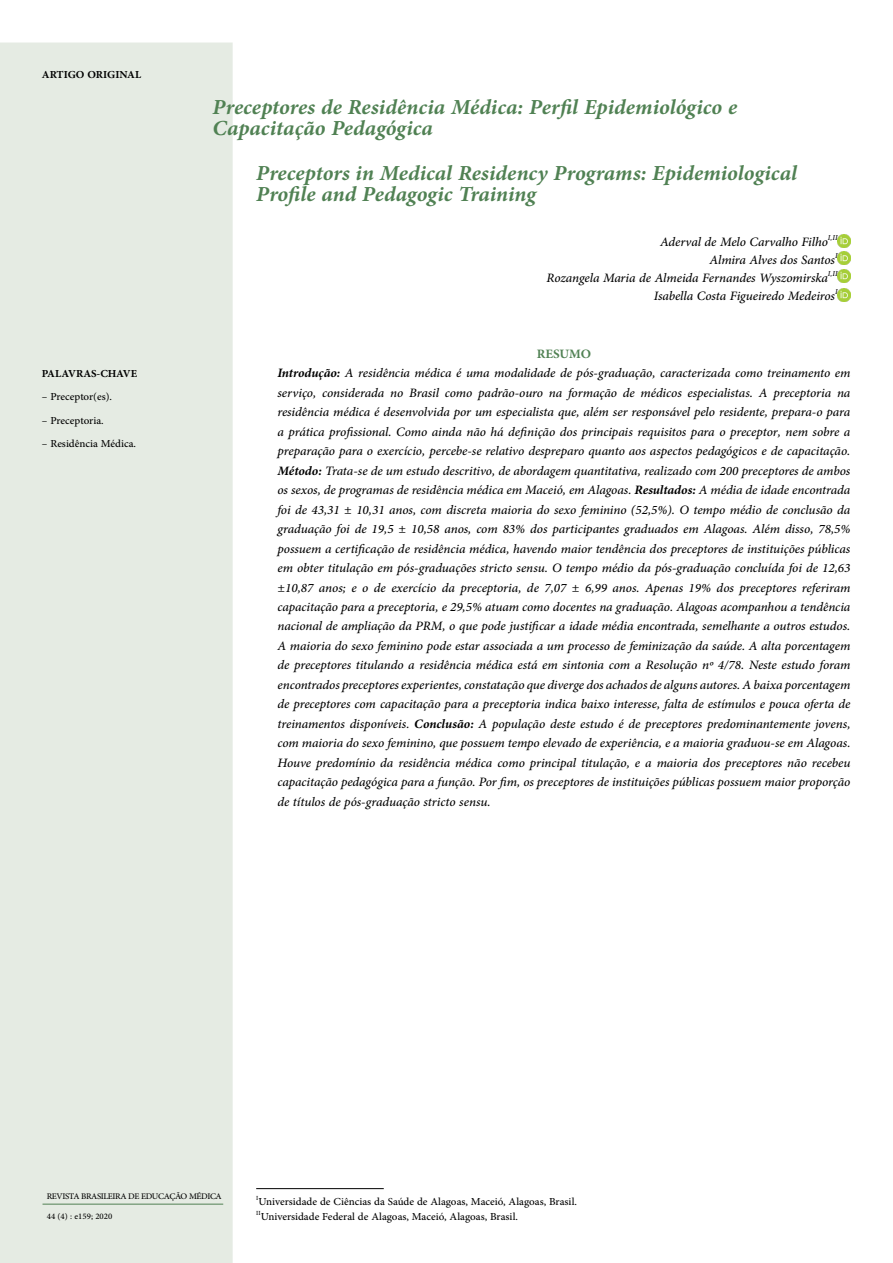
<style>
.page{position:relative;width:893px;height:1263px;background:#fff}
.page>*{position:absolute;margin:0;border:0;box-sizing:border-box;transform-origin:0 0}
.t1{font:italic 700 30px "Adobe Arabic";color:#508153}
.t2{font:italic 18px/19.5px "Adobe Arabic";letter-spacing:-.005em;color:#000;text-align:right}
.t3{font:15px/15px "Adobe Arabic";color:#000}
.t4{font:700 15px "Adobe Arabic";color:#000}
.t5{font:12px "Adobe Arabic";letter-spacing:-.03em;color:#000}
.t6{font:12px "Adobe Arabic";color:#000}
.s1{font-weight:700;font-style:normal;color:#508153}
.s2{font-weight:700}
</style>
<div class="page">
<svg style="left:838px;top:234px;width:12px;height:30px"></svg>
<svg style="left:838px;top:270px;width:12px;height:31px"></svg>
<hr style="left:256px;top:1188px;width:128px;height:1px;background:#000">
<div style="left:0;top:43px;width:233px;height:1220px;background:#e5ebe3"></div>
<hr style="left:43px;top:1204px;width:180px;height:1px;background:#508153">
<p class="t4" style="left:42px;top:64px;width:101px">ARTIGO ORIGINAL</p>
<p class="t4" style="left:42px;top:363px;width:97px">PALAVRAS-CHAVE</p>
<p class="t3" style="left:42px;top:387px;width:72px">– Preceptor(es).</p>
<p class="t3" style="left:42px;top:411px;width:63px">– Preceptoria.</p>
<p class="t3" style="left:42px;top:434px;width:96px">– Residência Médica.</p>
<h1 class="t1" style="left:213px;top:86px;width:526px">Preceptores de Residência Médica: Perfil Epidemiológico e</h1>
<h1 class="t1" style="left:213px;top:107px;width:222px">Capacitação Pedagógica</h1>
<h1 class="t1" style="left:256px;top:152px;width:542px">Preceptors in Medical Residency Programs: Epidemiological</h1>
<h1 class="t1" style="left:256px;top:173px;width:281px">Profile and Pedagogic Training</h1>
<p class="t2" style="left:546px;top:231px;width:293px;line-height:18px">Aderval de Melo Carvalho Filho<sup>I,II<br></sup>Almira Alves dos Santos<sup>I<br></sup>Rozangela Maria de Almeida Fernandes Wyszomirska<sup>I,II </sup>Isabella Costa Figueiredo Medeiros<sup>I</sup></p>
<p class="t2" style="left:277px;top:342px;width:574px;text-align:left;text-indent:259px"><span class="s1">RESUMO<br></span><span class="s2">Introdução:</span> A residência médica é uma modalidade de pós-graduação, caracterizada como treinamento em serviço, considerada no Brasil como padrão-ouro na formação de médicos especialistas. A preceptoria na residência médica é desenvolvida por um especialista que, além ser responsável pelo residente, prepara-o para a prática profissional. Como ainda não há definição dos principais requisitos para o preceptor, nem sobre a preparação para o exercício, percebe-se relativo despreparo quanto aos aspectos pedagógicos e de capacitação.<br><span class="s2">Método:</span> Trata-se de um estudo descritivo, de abordagem quantitativa, realizado com 200 preceptores de ambos os sexos, de programas de residência médica em Maceió, em Alagoas. <span class="s2">Resultados:</span> A média de idade encontrada foi de 43,31 ± 10,31 anos, com discreta maioria do sexo feminino (52,5%). O tempo médio de conclusão da graduação foi de 19,5 ± 10,58 anos, com 83% dos participantes graduados em Alagoas. Além disso, 78,5% possuem a certificação de residência médica, havendo maior tendência dos preceptores de instituições públicas em obter titulação em pós-graduações stricto sensu. O tempo médio da pós-graduação concluída foi de 12,63 ±10,87 anos; e o de exercício da preceptoria, de 7,07 ± 6,99 anos. Apenas 19% dos preceptores referiram capacitação para a preceptoria, e 29,5% atuam como docentes na graduação. Alagoas acompanhou a tendência nacional de ampliação da PRM, o que pode justificar a idade média encontrada, semelhante a outros estudos.<br>A maioria do sexo feminino pode estar associada a um processo de feminização da saúde. A alta porcentagem de preceptores titulando a residência médica está em sintonia com a Resolução nº 4/78. Neste estudo foram encontrados preceptores experientes, constatação que diverge dos achados de alguns autores. A baixa porcentagem de preceptores com capacitação para a preceptoria indica baixo interesse, falta de estímulos e pouca oferta de treinamentos disponíveis. <span class="s2">Conclusão:</span> A população deste estudo é de preceptores predominantemente jovens, com maioria do sexo feminino, que possuem tempo elevado de experiência, e a maioria graduou-se em Alagoas.<br>Houve predomínio da residência médica como principal titulação, e a maioria dos preceptores não recebeu capacitação pedagógica para a função. Por fim, os preceptores de instituições públicas possuem maior proporção de títulos de pós-graduação stricto sensu.</p>
<p class="t5" style="left:47px;top:1188px;width:177px">REVISTA BRASILEIRA DE EDUCAÇÃO MÉDICA</p>
<p class="t6" style="left:47px;top:1208px;width:67px">44 (4) : e159; 2020</p>
<p class="t3" style="left:256px;top:1192px;width:322px"><sup>I</sup>Universidade de Ciências da Saúde de Alagoas, Maceió, Alagoas, Brasil.<br><sup>II</sup>Universidade Federal de Alagoas, Maceió, Alagoas, Brasil.</p>
</div>
